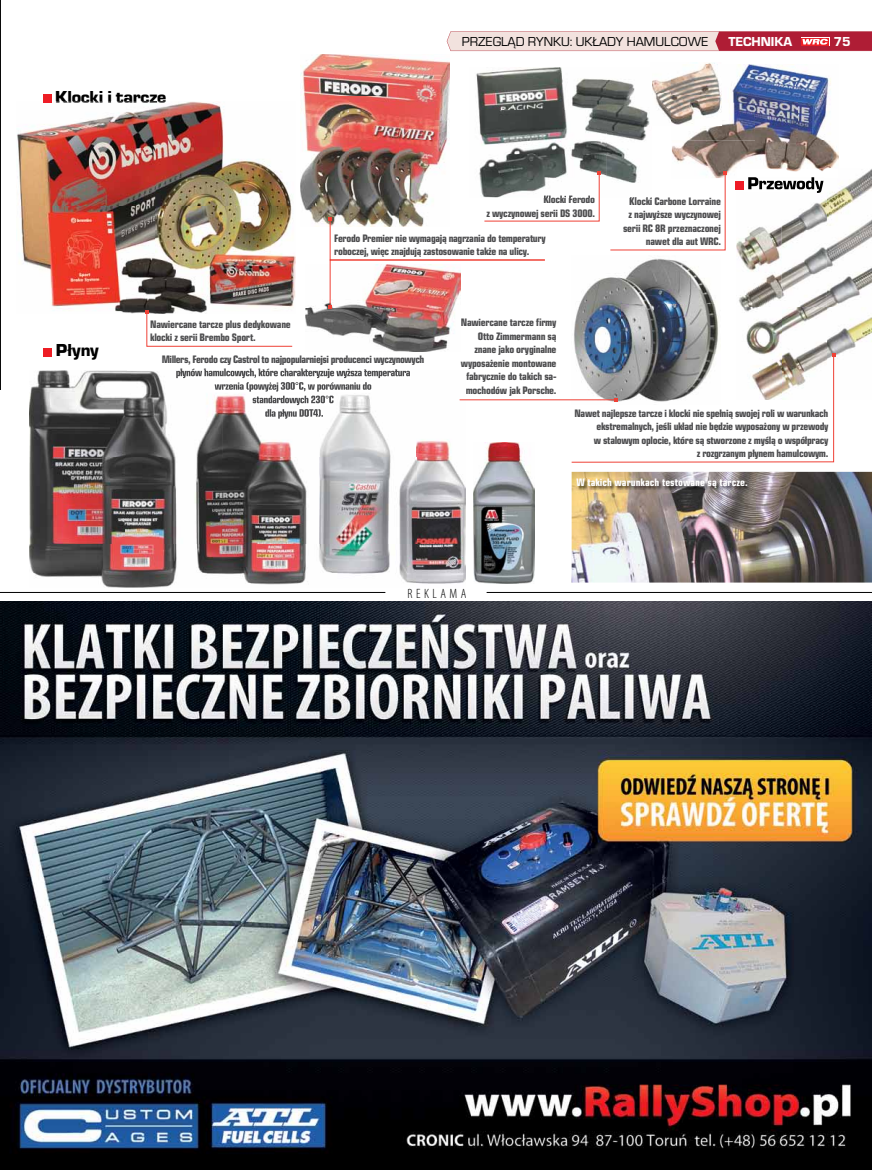
<style>
.page{position:relative;width:872px;height:1170px;background:#fff}
.page>*{position:absolute;margin:0;border:0;box-sizing:border-box;transform-origin:0 0}
.t1{font:900 18px "Eurostile";letter-spacing:-.01em;color:#000}
.t2{font:13.5px "Eurostile";letter-spacing:-.005em;color:#000}
.t3{font:13.5px "Eurostile Hea";letter-spacing:-.005em;color:#fff}
.t4{font:300 condensed 13.5px "Myriad Pro";letter-spacing:.26em;color:#000}
.t5{font:11.25px/13.5px "Eurostile Con Hea";letter-spacing:-.025em;color:#4d4d4f;text-align:right}
.t6{font:11.25px "Eurostile Con Hea";color:#fff}
</style>
<div class="page">
<hr style="left:0;top:0;width:1px;height:390px;background:#0a0a0a">
<hr style="left:486px;top:592px;width:386px;height:1px;background:#000">
<hr style="left:0;top:592px;width:385px;height:1px;background:#000">
<img style="left:0;top:601px;width:872px;height:568px">
<div style="left:43px;top:94px;width:8px;height:9px;background:#ed1d24"></div>
<div style="left:44px;top:348px;width:8px;height:8px;background:#ed1d24"></div>
<div style="left:735px;top:181px;width:8px;height:8px;background:#ed1d24"></div>
<svg style="left:447px;top:31px;width:425px;height:20px;background:#da9ba1"></svg>
<img style="left:17px;top:101px;width:278px;height:212px">
<img style="left:52px;top:101px;width:114px;height:2px">
<svg style="left:43px;top:101px;width:9px;height:2px"></svg>
<img style="left:730px;top:65px;width:67px;height:38px">
<img style="left:797px;top:71px;width:41px;height:97px">
<img style="left:672px;top:103px;width:83px;height:73px">
<img style="left:755px;top:103px;width:42px;height:65px">
<img style="left:476px;top:67px;width:174px;height:110px">
<img style="left:300px;top:54px;width:149px;height:172px">
<img style="left:305px;top:303px;width:150px;height:49px">
<img style="left:827px;top:169px;width:45px;height:188px">
<img style="left:736px;top:180px;width:91px;height:174px">
<img style="left:743px;top:178px;width:80px;height:15px">
<svg style="left:736px;top:181px;width:8px;height:8px"></svg>
<img style="left:736px;top:168px;width:102px;height:10px">
<img style="left:473px;top:443px;width:61px;height:141px">
<img style="left:29px;top:371px;width:194px;height:86px">
<img style="left:223px;top:378px;width:96px;height:79px">
<img style="left:320px;top:378px;width:71px;height:79px">
<img style="left:416px;top:400px;width:49px;height:144px">
<img style="left:29px;top:457px;width:388px;height:87px">
<img style="left:29px;top:544px;width:436px;height:43px">
<img style="left:176px;top:371px;width:234px;height:7px">
<img style="left:215px;top:382px;width:157px;height:9px">
<img style="left:252px;top:395px;width:81px;height:10px">
<img style="left:263px;top:409px;width:60px;height:9px">
<img style="left:652px;top:79px;width:20px;height:15px">
<img style="left:704px;top:63px;width:14px;height:2px">
<img style="left:655px;top:94px;width:17px;height:29px">
<img style="left:672px;top:65px;width:50px;height:60px">
<img style="left:574px;top:258px;width:145px;height:96px">
<img style="left:571px;top:472px;width:301px;height:110px">
<svg style="left:609px;top:171px;width:117px;height:80px"></svg>
<svg style="left:145px;top:310px;width:148px;height:37px"></svg>
<svg style="left:329px;top:171px;width:271px;height:137px"></svg>
<hr style="left:459px;top:399px;width:156px;height:1px;background:#ef4136">
<svg style="left:571px;top:354px;width:264px;height:109px"></svg>
<img style="left:576px;top:478px;width:175px;height:14px">
<h1 class="t1" style="left:55px;top:87px;width:113px">Klocki i tarcze</h1>
<p class="t2" style="left:462px;top:34px;width:248px">PRZEGLĄD RYNKU: UKŁADY HAMULCOWE</p>
<p class="t3" style="left:728px;top:34px;width:65px">TECHNIKA</p>
<p class="t3" style="left:833px;top:34px;width:19px">75</p>
<p class="t5" style="left:486px;top:193px;width:110px">Klocki Ferodo<br>z wyczynowej serii DS 3000.</p>
<p class="t5" style="left:623px;top:194px;width:99px">Klocki Carbone Lorraine z najwyższe wyczynowej serii RC 8R przeznaczonej nawet dla aut WRC.</p>
<p class="t5" style="left:334px;top:231px;width:213px;text-align:left">Ferodo Premier nie wymagają nagrzania do temperatury roboczej, więc znajdują zastosowanie także na ulicy.</p>
<h1 class="t1" style="left:56px;top:340px;width:44px">Płyny</h1>
<p class="t5" style="left:150px;top:317px;width:142px;text-align:left">Nawiercane tarcze plus dedykowane klocki z serii Brembo Sport.</p>
<p class="t5" style="left:461px;top:316px;width:97px">Nawiercane tarcze firmy<br>Otto Zimmermann są znane jako oryginalne wyposażenie montowane fabrycznie do takich sa&shy;mochodów jak Porsche.</p>
<p class="t5" style="left:162px;top:352px;width:264px">Millers, Ferodo czy Castrol to najpopularniejsi producenci wyczynowych</p>
<p class="t5" style="left:574px;top:406px;width:255px">Nawet najlepsze tarcze i klocki nie spełnią swojej roli w warunkach ekstremalnych, jeśli układ nie będzie wyposażony w przewody<br>w stalowym oplocie, które są stworzone z myślą o współpracy<br>z rozgrzanym płynem hamulcowym.</p>
<p class="t6" style="left:576px;top:476px;width:173px">W takich warunkach testowane są tarcze.</p>
<p class="t4" style="left:407px;top:586px;width:60px">REKLAMA</p>
</div>
